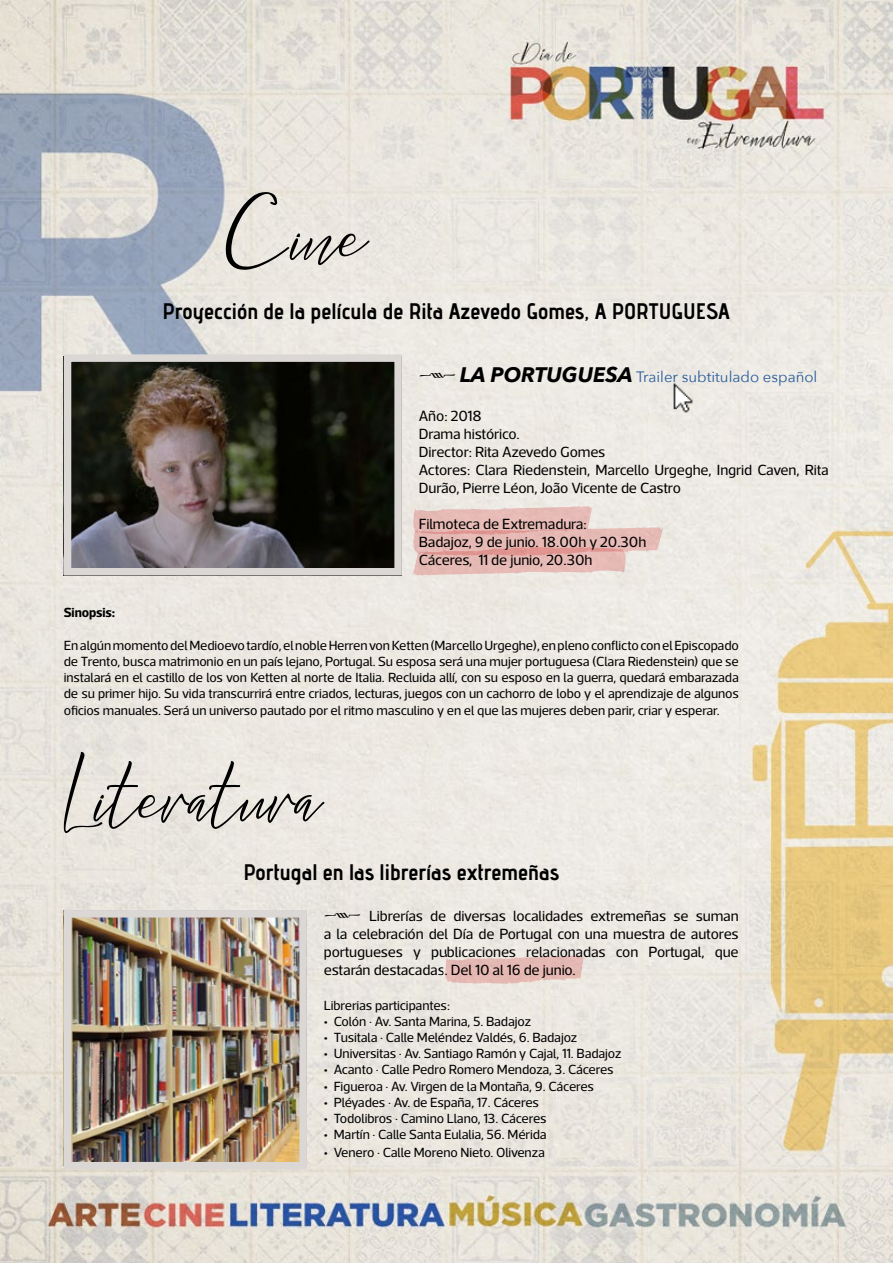
<style>
.page{position:relative;width:893px;height:1263px;background:#fff}
.page>*{position:absolute;margin:0;border:0;box-sizing:border-box;transform-origin:0 0}
.t1{font:90px "Bellgonate";color:#000}
.t2{font:22.5px "advent Bd 3";color:#000}
.t3{font:15px/18px "Acto";letter-spacing:-.01em;color:#000}
.t4{font:15px "Avenir Next";color:#275b9b}
.t5{font:13.5px/16.2px "Acto";letter-spacing:-.01em;color:#000;text-align:justify}
.t6{font:700 13.5px "Acto";letter-spacing:-.01em;color:#000}
.s1{font-family:"Type Embellishments One Let Plain";font-size:22.5px;color:#000}
.s2{font-weight:700;font-style:italic;font-size:21px;color:#000}
.s3{font-family:"Type Embellishments One Let Plain";font-size:22.5px}
</style>
<div class="page">
<img style="left:0;top:0;width:893px;height:1263px">
<svg style="left:412px;top:506px;width:253px;height:70px;background:#e7c2bc"></svg>
<img style="left:668px;top:376px;width:25px;height:42px">
<img style="left:73px;top:363px;width:320px;height:203px">
<div style="left:64px;top:354px;width:338px;height:221px;border:8px solid #dbd7d4"></div>
<img style="left:73px;top:919px;width:225px;height:241px">
<div style="left:64px;top:910px;width:243px;height:259px;border:8px solid #dbd7d4"></div>
<svg style="left:444px;top:955px;width:141px;height:29px;background:#e6c2bc"></svg>
<h1 class="t1" style="left:226px;top:168px;width:144px">Cine</h1>
<h2 class="t2" style="left:163px;top:297px;width:569px">Proyección de la película de Rita Azevedo Gomes, A PORTUGUESA</h2>
<p class="t4" style="left:419px;top:364px;width:400px"><span class="s1">k</span> <span class="s2">LA PORTUGUESA</span> Trailer subtitulado español</p>
<p class="t3" style="left:419px;top:407px;width:411px">Año: 2018<br>Drama histórico.<br>Director: Rita Azevedo Gomes<br>Actores: Clara Riedenstein, Marcello Urgeghe, Ingrid Caven, Rita Durão, Pierre Léon, João Vicente de Castro</p>
<p class="t3" style="left:419px;top:515px;width:229px">Filmoteca de Extremadura:<br>Badajoz, 9 de junio. 18.00h y 20.30h<br>Cáceres, 11 de junio, 20.30h</p>
<p class="t6" style="left:64px;top:604px;width:53px">Sinopsis:</p>
<p class="t5" style="left:64px;top:637px;width:677px">En algún momento del Medioevo tardío, el noble Herren von Ketten (Marcello Urgeghe), en pleno conflicto con el Episcopado de Trento, busca matrimonio en un país lejano, Portugal. Su esposa será una mujer portuguesa (Clara Riedenstein) que se instalará en el castillo de los von Ketten al norte de Italia. Recluida allí, con su esposo en la guerra, quedará embarazada de su primer hijo. Su vida transcurrirá entre criados, lecturas, juegos con un cachorro de lobo y el aprendizaje de algunos oficios manuales. Será un universo pautado por el ritmo masculino y en el que las mujeres deben parir, criar y esperar.</p>
<h1 class="t1" style="left:64px;top:730px;width:261px">Literatura</h1>
<h2 class="t2" style="left:243px;top:858px;width:317px">Portugal en las librerías extremeñas</h2>
<p class="t3" style="left:324px;top:907px;width:416px;text-align:justify"><span class="s3">k</span> Librerías de diversas localidades extremeñas se suman a la celebración del Día de Portugal con una muestra de autores portugueses y publicaciones relacionadas con Portugal, que estarán destacadas. Del 10 al 16 de junio.</p>
<p class="t5" style="left:324px;top:996px;width:128px">Librerias participantes:</p>
<p class="t5" style="left:324px;top:1013px;width:209px">• Colón · Av. Santa Marina, 5. Badajoz</p>
<p class="t5" style="left:324px;top:1029px;width:255px">• Tusitala · Calle Meléndez Valdés, 6. Badajoz</p>
<p class="t5" style="left:324px;top:1045px;width:299px">• Universitas · Av. Santiago Ramón y Cajal, 11. Badajoz</p>
<p class="t5" style="left:324px;top:1061px;width:291px">• Acanto · Calle Pedro Romero Mendoza, 3. Cáceres</p>
<p class="t5" style="left:324px;top:1077px;width:272px">• Figueroa · Av. Virgen de la Montaña, 9. Cáceres</p>
<p class="t5" style="left:324px;top:1094px;width:217px">• Pléyades · Av. de España, 17. Cáceres</p>
<p class="t5" style="left:324px;top:1110px;width:224px">• Todolibros · Camino Llano, 13. Cáceres</p>
<p class="t5" style="left:324px;top:1126px;width:224px">• Martín · Calle Santa Eulalia, 56. Mérida</p>
<p class="t5" style="left:324px;top:1144px;width:222px">• Venero · Calle Moreno Nieto. Olivenza</p>
</div>
